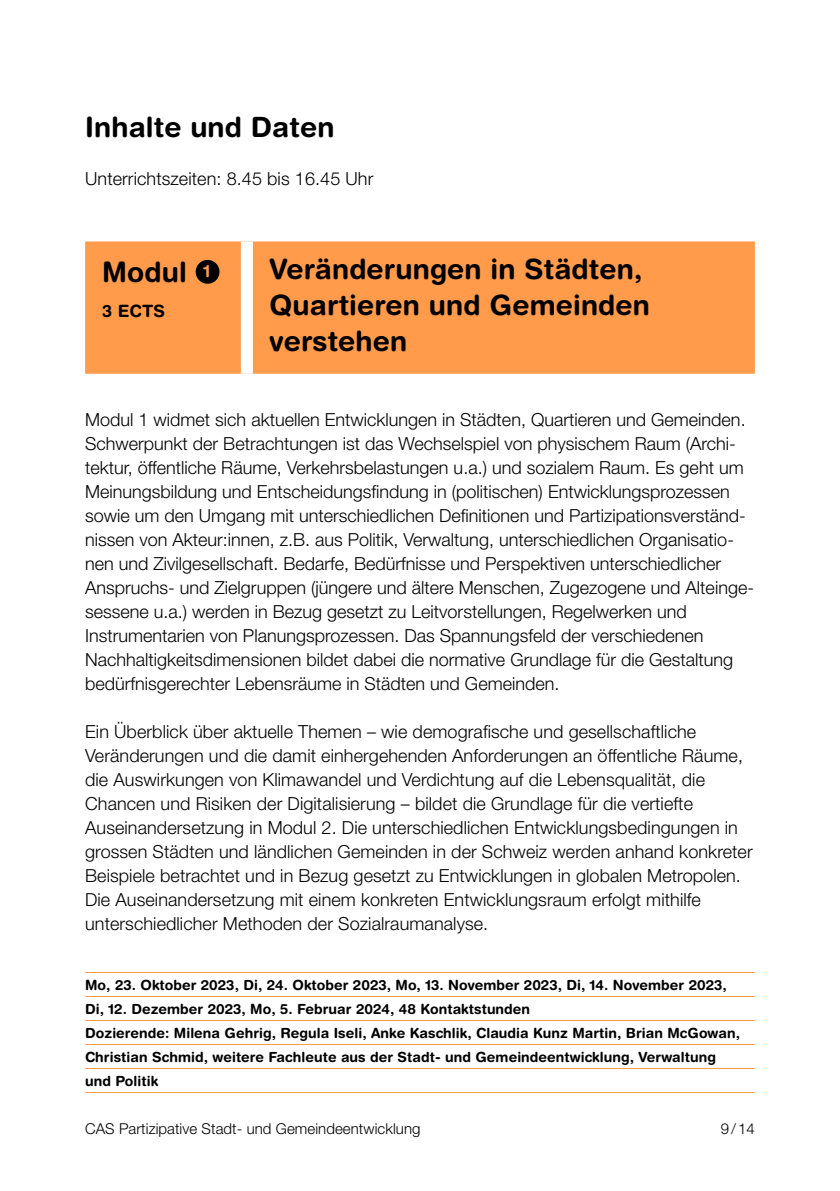
<style>
.page{position:relative;width:840px;height:1191px;background:#fff}
.page>*{position:absolute;margin:0;border:0;box-sizing:border-box;transform-origin:0 0}
.t1{font:700 28px/36px "Helvetica Rounded LT Std";letter-spacing:.005em;color:#000}
.t2{font:300 18px/24px "Helvetica Neue LT Pro";color:#000}
.t3{font:700 17px "Helvetica Rounded LT Std";color:#000}
.t4{font:300 15px "Helvetica Neue LT Pro";letter-spacing:.005em;color:#000}
.t5{font:700 14px/24px "Helvetica Rounded LT Std";letter-spacing:.005em;color:#000}
</style>
<div class="page">
<hr style="left:85px;top:972px;width:669px;height:1px;background:#ff9b4b">
<hr style="left:85px;top:996px;width:669px;height:1px;background:#ff9b4b">
<hr style="left:85px;top:1020px;width:669px;height:1px;background:#ff9b4b">
<hr style="left:85px;top:1044px;width:669px;height:1px;background:#ff9b4b">
<hr style="left:85px;top:1068px;width:669px;height:1px;background:#ff9b4b">
<hr style="left:85px;top:1092px;width:669px;height:1px;background:#ff9b4b">
<div style="left:85px;top:241px;width:669px;height:133px;background:#ff9b4b"></div>
<div style="left:241px;top:241px;width:12px;height:133px;background:#fff"></div>
<div style="left:195px;top:260px;width:24px;height:24px;background:#000;border-radius:50%"></div>
<h1 class="t1" style="left:85px;top:109px;width:251px">Inhalte und Daten</h1>
<p class="t2" style="left:85px;top:167px;width:289px">Unterrichtszeiten: 8.45 bis 16.45 Uhr</p>
<h1 class="t1" style="left:102px;top:253px;width:110px">Modul <sup>1</sup></h1>
<p class="t3" style="left:102px;top:301px;width:65px">3 ECTS</p>
<h1 class="t1" style="left:269px;top:250px;width:381px">Veränderungen in Städten,<br>Quartieren und Gemeinden verstehen</h1>
<p class="t2" style="left:85px;top:407px;width:670px">Modul 1 widmet sich aktuellen Entwicklungen in Städten, Quartieren und Gemeinden.<br>Schwerpunkt der Betrachtungen ist das Wechselspiel von physischem Raum (Archi&shy;tektur, öffentliche Räume, Verkehrsbelastungen u.a.) und sozialem Raum. Es geht um Meinungsbildung und Entscheidungsfindung in (politischen) Entwicklungsprozessen sowie um den Umgang mit unterschiedlichen Definitionen und Partizipationsverständ&shy;nissen von Akteur:innen, z.B. aus Politik, Verwaltung, unterschiedlichen Organisatio&shy;nen und Zivilgesellschaft. Bedarfe, Bedürfnisse und Perspektiven unterschiedlicher Anspruchs- und Zielgruppen (jüngere und ältere Menschen, Zugezogene und Alteinge&shy;sessene u.a.) werden in Bezug gesetzt zu Leitvorstellungen, Regelwerken und Instrumentarien von Planungsprozessen. Das Spannungsfeld der verschiedenen Nachhaltigkeitsdimensionen bildet dabei die normative Grundlage für die Gestaltung bedürfnisgerechter Lebensräume in Städten und Gemeinden.</p>
<p class="t2" style="left:85px;top:719px;width:668px">Ein Überblick über aktuelle Themen – wie demografische und gesellschaftliche Veränderungen und die damit einhergehenden Anforderungen an öffentliche Räume, die Auswirkungen von Klimawandel und Verdichtung auf die Lebensqualität, die Chancen und Risiken der Digitalisierung – bildet die Grundlage für die vertiefte Auseinandersetzung in Modul 2. Die unterschiedlichen Entwicklungsbedingungen in grossen Städten und ländlichen Gemeinden in der Schweiz werden anhand konkreter Beispiele betrachtet und in Bezug gesetzt zu Entwicklungen in globalen Metropolen.<br>Die Auseinandersetzung mit einem konkreten Entwicklungsraum erfolgt mithilfe unterschiedlicher Methoden der Sozialraumanalyse.</p>
<p class="t5" style="left:85px;top:972px;width:656px">Mo, 23. Oktober 2023, Di, 24. Oktober 2023, Mo, 13. November 2023, Di, 14. November 2023, Di, 12. Dezember 2023, Mo, 5. Februar 2024, 48 Kontaktstunden<br>Dozierende: Milena Gehrig, Regula Iseli, Anke Kaschlik, Claudia Kunz Martin, Brian McGowan, Christian Schmid, weitere Fachleute aus der Stadt- und Gemeindeentwicklung, Verwaltung und Politik</p>
<p class="t4" style="left:85px;top:1119px;width:336px">CAS Partizipative Stadt- und Gemeindeentwicklung</p>
<p class="t4" style="left:720px;top:1119px;width:36px">9/14</p>
</div>
